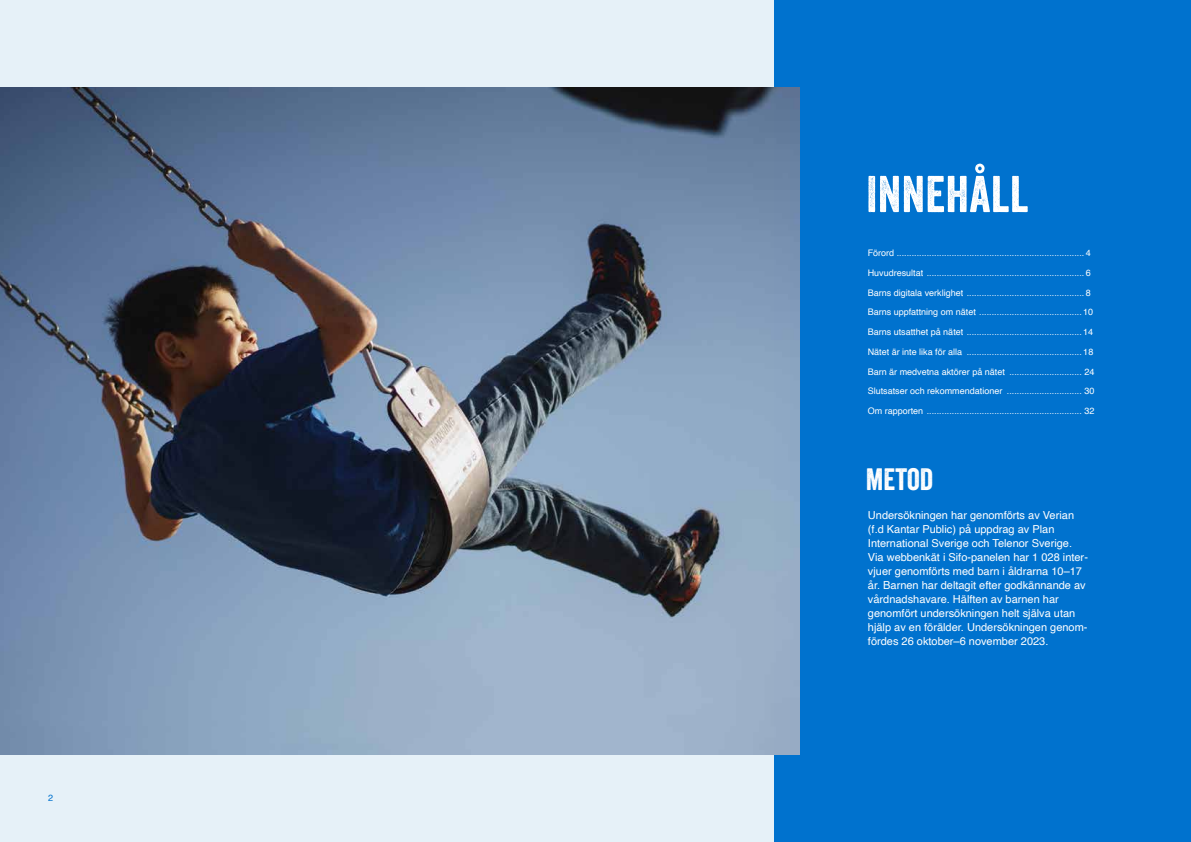
<style>
.page{position:relative;width:1191px;height:842px;background:#e6f1f8}
.page>*{position:absolute;margin:0;border:0;box-sizing:border-box;transform-origin:0 0}
.t1{font:50px "Veneer";letter-spacing:.01em;color:#fff}
.t2{font:30px "Veneer";color:#fff}
.t3{font:11px/14px "Helvetica";color:#fff}
.t4{font:9px/19.7px "Helvetica";color:#fff}
.t5{font:9px "Helvetica";color:#0072ce}
</style>
<div class="page">
<div style="left:774px;top:0;width:417px;height:842px;background:#0072ce"></div>
<img style="left:0;top:88px;width:799px;height:666px">
<p class="t5" style="left:48px;top:791px;width:7px">2</p>
<h1 class="t1" style="left:866px;top:164px;width:164px">INNEHÅLL</h1>
<p class="t4" style="left:867px;top:243px;width:228px">Förord ...........................................................................4<br>Huvudresultat ...............................................................6<br>Barns digitala verklighet ...............................................8<br>Barns uppfattning om nätet ......................................... 10<br>Barns utsatthet på nätet .............................................. 14<br>Nätet är inte lika för alla .............................................. 18<br>Barn är medvetna aktörer på nätet ............................. 24<br>Slutsatser och rekommendationer .............................. 30<br>Om rapporten .............................................................. 32</p>
<h2 class="t2" style="left:866px;top:461px;width:69px">METOD</h2>
<p class="t3" style="left:868px;top:509px;width:221px">Undersökningen har genomförts av Verian (f.d Kantar Public) på uppdrag av Plan International Sverige och Telenor Sverige.<br>Via webbenkät i Sifo-panelen har 1 028 inter&shy;vjuer genomförts med barn i åldrarna 10–17 år. Barnen har deltagit efter godkännande av vårdnadshavare. Hälften av barnen har genomfört undersökningen helt själva utan hjälp av en förälder. Undersökningen genom&shy;fördes 26 oktober–6 november 2023.</p>
</div>
